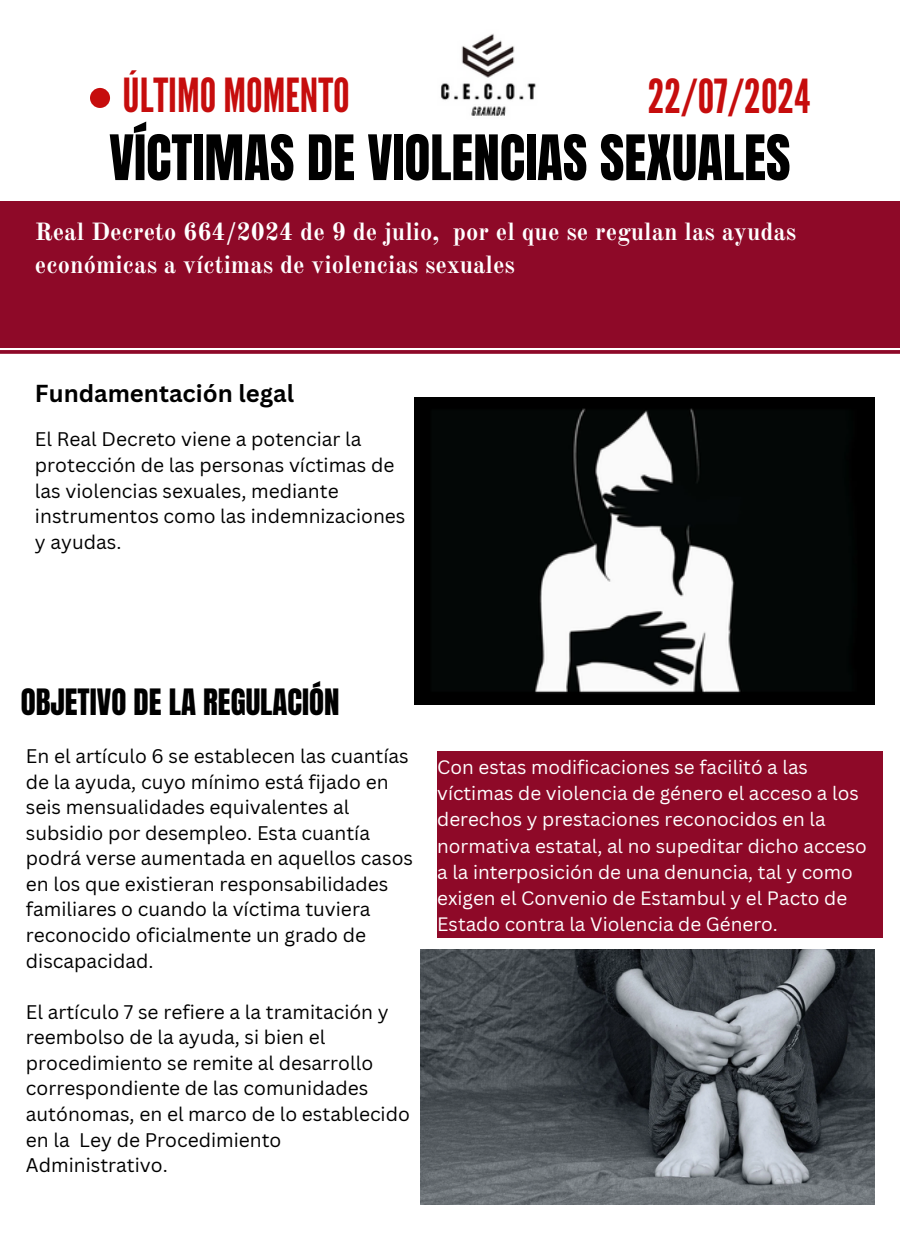
<style>
.page{position:relative;width:900px;height:1260px;background:#fff}
.page>*{position:absolute;margin:0;border:0;box-sizing:border-box;transform-origin:0 0}
.t1{font:53.25px "Anton";color:#000}
.t2{font:46.75px "League Gothic";color:#c60d0d}
.t3{font:31px "Anton";color:#000}
.t4{font:700 24.5px/33.8px "Old Standard";color:#fff}
.t5{font:700 24px "Canva Sans";color:#000}
.t6{font:19.25px/25.5px "Canva Sans";color:#000}
.t7{font:19px/26.2px "Canva Sans";color:#fff}
</style>
<div class="page">
<div style="left:90px;top:88px;width:20px;height:20px;background:#c60d0d;border-radius:50%"></div>
<div style="left:0;top:201px;width:900px;height:147px;background:#8e0928"></div>
<svg style="left:0;top:350px;width:900px;height:4px;fill:#91102e"></svg>
<div style="left:437px;top:751px;width:445px;height:187px;background:#8e0928"></div>
<img style="left:441px;top:33px;width:95px;height:83px">
<img style="left:415px;top:397px;width:459px;height:308px">
<img style="left:420px;top:949px;width:454px;height:255px">
<h4 class="t2" style="left:123px;top:69px;width:229px">ÚLTIMO MOMENTO</h4>
<h4 class="t1" style="left:109px;top:119px;width:683px">VÍCTIMAS DE VIOLENCIAS SEXUALES</h4>
<p class="t2" style="left:648px;top:69px;width:164px">22/07/2024</p>
<p class="t4" style="left:35px;top:215px;width:763px">Real Decreto 664/2024 de 9 de julio, por el que se regulan las ayudas económicas a víctimas de violencias sexuales</p>
<h3 class="t5" style="left:35px;top:377px;width:261px">Fundamentación legal</h3>
<p class="t6" style="left:35px;top:426px;width:372px">El Real Decreto viene a potenciar la protección de las personas víctimas de las violencias sexuales, mediante instrumentos como las indemnizaciones y ayudas.</p>
<p class="t3" style="left:21px;top:679px;width:320px">OBJETIVO DE LA REGULACIÓN</p>
<p class="t6" style="left:26px;top:743px;width:389px">En el artículo 6 se establecen las cuantías de la ayuda, cuyo mínimo está fijado en seis mensualidades equivalentes al subsidio por desempleo. Esta cuantía podrá verse aumentada en aquellos casos en los que existieran responsabilidades familiares o cuando la víctima tuviera reconocido oficialmente un grado de discapacidad.</p>
<p class="t6" style="left:26px;top:999px;width:386px">El artículo 7 se refiere a la tramitación y reembolso de la ayuda, si bien el procedimiento se remite al desarrollo correspondiente de las comunidades autónomas, en el marco de lo establecido en la Ley de Procedimiento Administrativo.</p>
<h2 class="t7" style="left:437px;top:753px;width:431px">Con estas modificaciones se facilitó a las víctimas de violencia de género el acceso a los derechos y prestaciones reconocidos en la normativa estatal, al no supeditar dicho acceso a la interposición de una denuncia, tal y como exigen el Convenio de Estambul y el Pacto de Estado contra la Violencia de Género.</h2>
</div>
